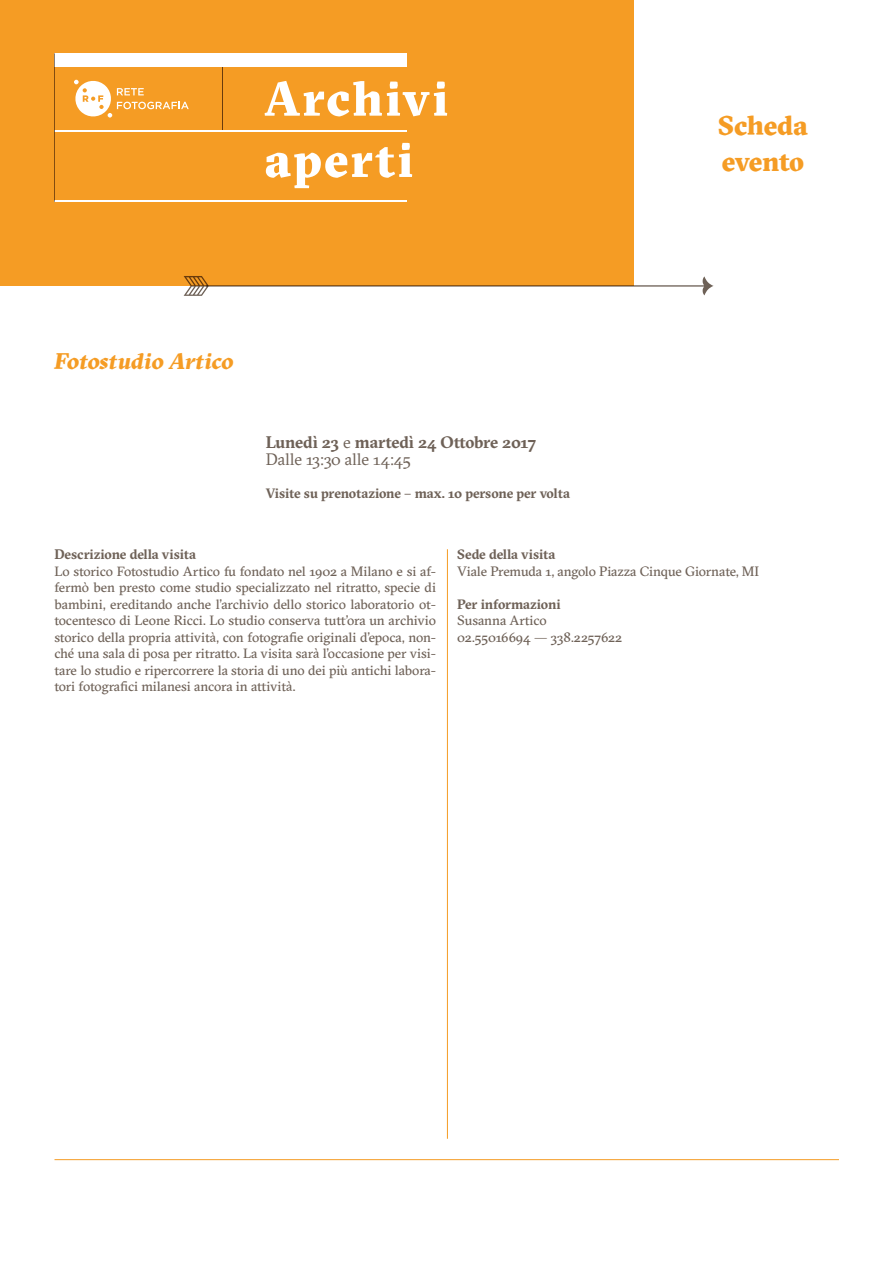
<style>
.page{position:relative;width:893px;height:1263px;background:#fff}
.page>*{position:absolute;margin:0;border:0;box-sizing:border-box;transform-origin:0 0}
.t1{font:900 27px/36px "GT Sectra";letter-spacing:-.02em;color:#f59c24}
.t2{font:italic 900 22.5px "GT Sectra";letter-spacing:-.01em;color:#f59c24}
.t3{font:700 16.5px/16.5px "GT Sectra";letter-spacing:-.005em;color:#6e6157}
.t4{font:13.5px/16.5px "GT Sectra";letter-spacing:-.005em;color:#6e6157;text-align:justify}
.t5{font:700 13.5px "GT Sectra";letter-spacing:-.005em;color:#6e6157}
.s1{font-weight:400}
</style>
<div class="page">
<hr style="left:55px;top:1159px;width:784px;height:1px;background:#f59c24">
<div style="left:0;top:0;width:634px;height:286px;background:#f59c24"></div>
<svg style="left:184px;top:276px;width:529px;height:20px"></svg>
<svg style="left:74px;top:79px;width:115px;height:39px"></svg>
<hr style="left:222px;top:67px;width:1px;height:63px;background:#6e6157">
<hr style="left:54px;top:130px;width:353px;height:2px;background:#fff">
<div style="left:55px;top:53px;width:352px;height:14px;background:#fff"></div>
<hr style="left:55px;top:201px;width:352px;height:1px;background:#fff">
<svg style="left:265px;top:81px;width:182px;height:35px"></svg>
<svg style="left:266px;top:143px;width:146px;height:45px"></svg>
<svg style="left:54px;top:53px;width:1px;height:149px"></svg>
<hr style="left:447px;top:549px;width:1px;height:590px;background:#f59c24">
<h2 class="t2" style="left:55px;top:352px;width:181px">Fotostudio Artico</h2>
<p class="t3" style="left:266px;top:436px;width:272px">Lunedì 23 <span class="s1">e</span> martedì 24 Ottobre 2017<br><span class="s1">Dalle 13:30 alle 14:45</span></p>
<p class="t5" style="left:266px;top:488px;width:306px">Visite su prenotazione – max. 10 persone per volta</p>
<h1 class="t1" style="left:718px;top:110px;width:91px">Scheda evento</h1>
<p class="t5" style="left:54px;top:549px;width:143px">Descrizione della visita</p>
<p class="t4" style="left:54px;top:564px;width:383px">Lo storico Fotostudio Artico fu fondato nel 1902 a Milano e si af&shy;fermò ben presto come studio specializzato nel ritratto, specie di bambini, ereditando anche l’archivio dello storico laboratorio ot&shy;tocentesco di Leone Ricci. Lo studio conserva tutt’ora un archivio storico della propria attività, con fotografie originali d’epoca, non&shy;ché una sala di posa per ritratto. La visita sarà l’occasione per visi&shy;tare lo studio e ripercorrere la storia di uno dei più antichi labora&shy;tori fotografici milanesi ancora in attività.</p>
<p class="t5" style="left:457px;top:549px;width:100px">Sede della visita</p>
<p class="t4" style="left:457px;top:564px;width:303px">Viale Premuda 1, angolo Piazza Cinque Giornate, MI</p>
<p class="t5" style="left:457px;top:599px;width:105px">Per informazioni</p>
<p class="t4" style="left:457px;top:614px;width:166px">Susanna Artico<br>02.55016694 — 338.2257622</p>
</div>
